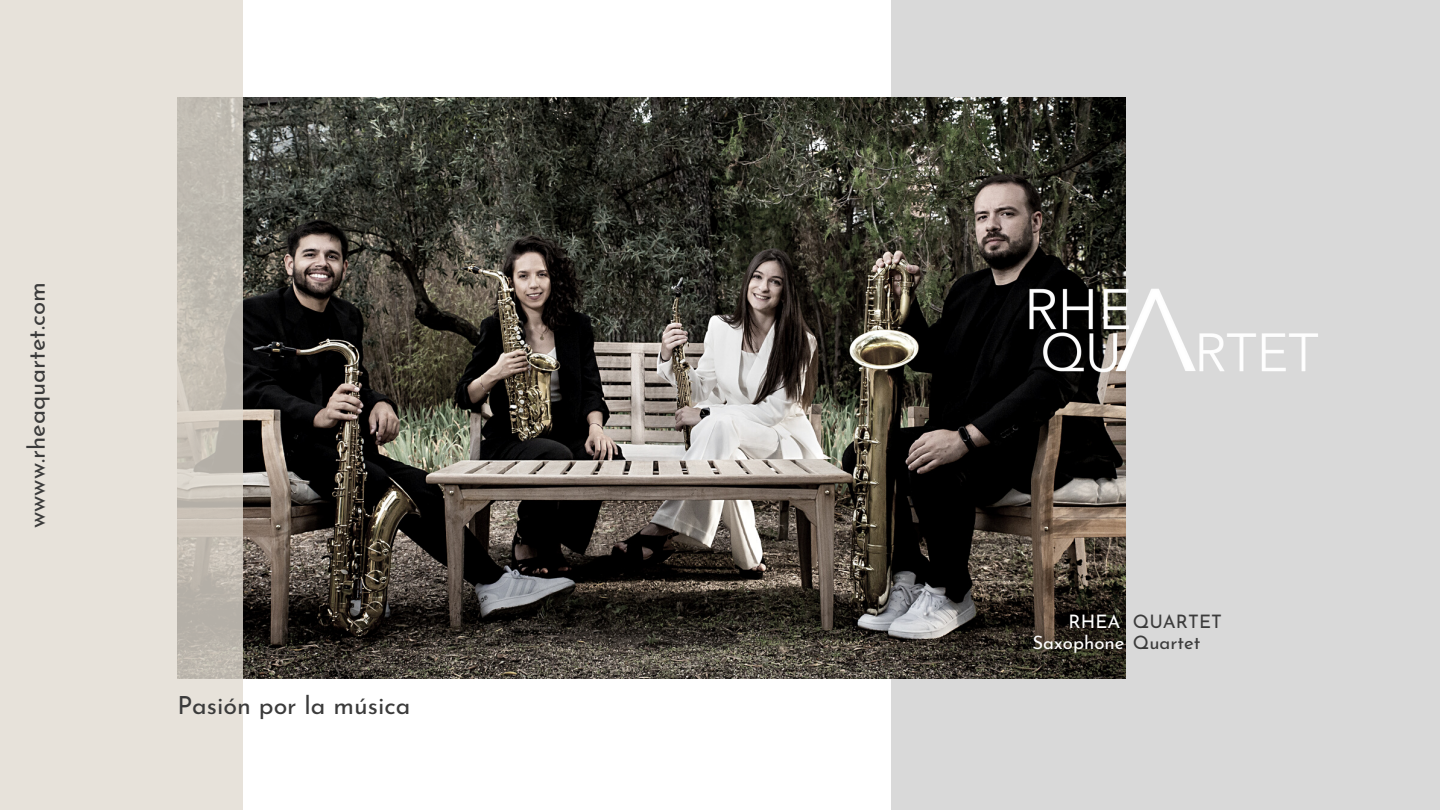
<style>
.page{position:relative;width:1440px;height:810px;background:#fff}
.page>*{position:absolute;margin:0;border:0;box-sizing:border-box;transform-origin:0 0}
.t1{font:25px "Josefin Sans";color:#3b3b3b}
.t2{font:24px "Josefin Sans";color:#3b3b3b}
.t3{font:18.6px "Josefin Sans";color:#3b3b3b}
.t4{font:18.6px "Josefin Sans";color:#fff}
</style>
<div class="page">
<div style="left:891px;top:0;width:549px;height:810px;background:#d9d9d9"></div>
<img style="left:243px;top:98px;width:882px;height:580px">
<svg style="left:0;top:0;width:243px;height:810px;background:#dfdad2"></svg>
<img style="left:1019px;top:274px;width:299px;height:114px">
<p class="t2" style="left:27px;top:528px;width:247px;rotate:-90deg">wwww.rheaquartet.com</p>
<p class="t1" style="left:177px;top:695px;width:235px">Pasión por la música</p>
<p class="t4" style="left:1069px;top:614px;width:53px">RHEA</p>
<p class="t4" style="left:1033px;top:635px;width:93px">Saxophone</p>
<p class="t3" style="left:1133px;top:614px;width:91px">QUARTET</p>
<p class="t3" style="left:1133px;top:635px;width:69px">Quartet</p>
</div>
